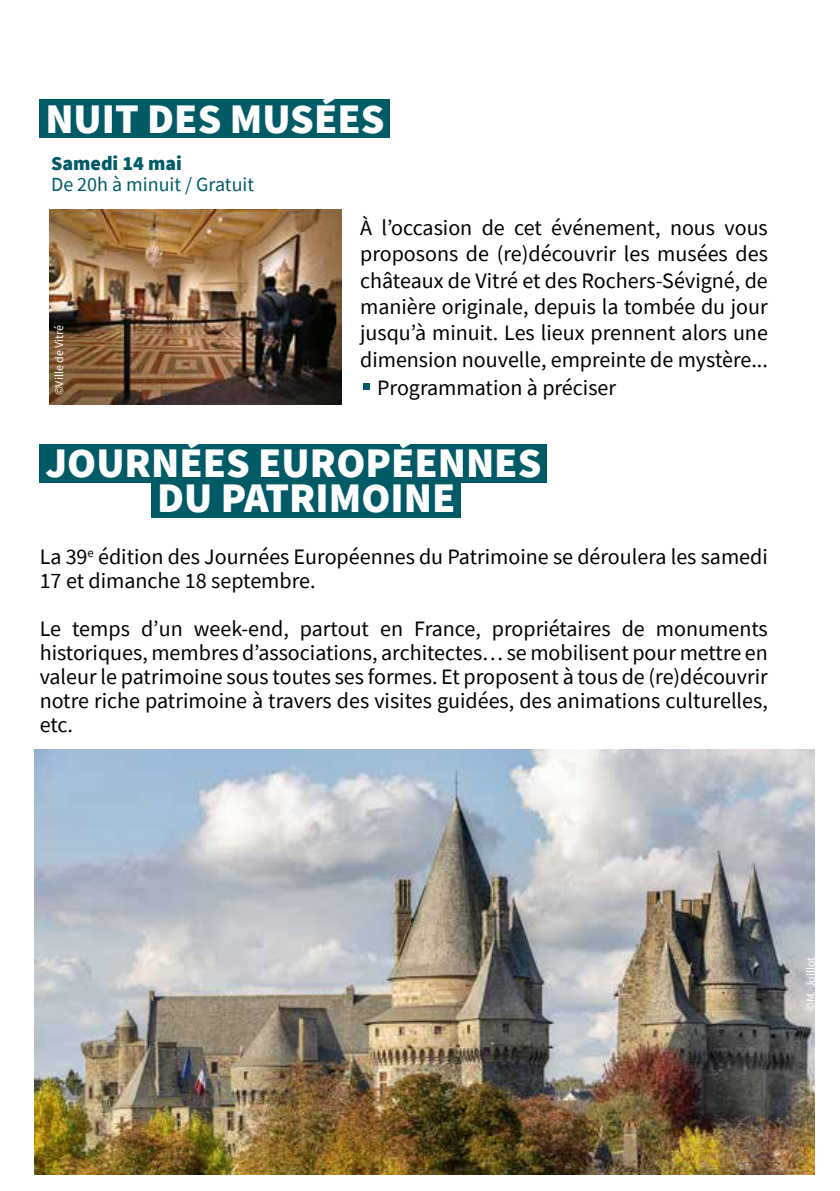
<style>
.page{position:relative;width:840px;height:1191px;background:#fff}
.page>*{position:absolute;margin:0;border:0;box-sizing:border-box;transform-origin:0 0}
.t1{font:900 42px/34.8px "Source Sans Pro";color:#fff}
.t2{font:22px/24px "Source Sans Pro";color:#000;text-align:justify}
.t3{font:20px "Source Sans Pro";color:#005b67}
.t4{font:900 20px "Source Sans Pro";color:#005b67}
.t5{font:12px "Source Sans Pro";color:#fff}
</style>
<div class="page">
<img style="left:34px;top:749px;width:780px;height:426px">
<img style="left:49px;top:210px;width:292px;height:195px">
<div style="left:40px;top:444px;width:506px;height:39px;background:#005b67"></div>
<div style="left:151px;top:479px;width:310px;height:39px;background:#005b67"></div>
<div style="left:40px;top:100px;width:350px;height:38px;background:#005b67"></div>
<svg style="left:363px;top:383px;width:6px;height:6px"></svg>
<h1 class="t1" style="left:45px;top:100px;width:340px">NUIT DES MUSÉES</h1>
<p class="t4" style="left:51px;top:150px;width:132px">Samedi 14 mai</p>
<p class="t3" style="left:51px;top:172px;width:204px">De 20h à minuit / Gratuit</p>
<p class="t2" style="left:360px;top:214px;width:409px;line-height:26.4px">À l’occasion de cet événement, nous vous proposons de (re)découvrir les musées des châteaux de Vitré et des Rochers-Sévigné, de manière originale, depuis la tombée du jour jusqu’à minuit. Les lieux prennent alors une dimension nouvelle, empreinte de mystère...</p>
<p class="t5" style="left:51px;top:395px;width:72px;rotate:-90deg">©Ville de Vitré</p>
<p class="t2" style="left:377px;top:376px;width:240px">Programmation à préciser</p>
<h1 class="t1" style="left:157px;top:445px;width:385px;text-indent:-111px">JOURNÉES EUROPÉENNES<br>DU PATRIMOINE</h1>
<p class="t2" style="left:40px;top:545px;width:729px">La 39<sup>e</sup> édition des Journées Européennes du Patrimoine se déroulera les samedi<br>17 et dimanche 18 septembre.</p>
<p class="t2" style="left:40px;top:617px;width:729px">Le temps d’un week-end, partout en France, propriétaires de monuments historiques, membres d’associations, architectes… se mobilisent pour mettre en valeur le patrimoine sous toutes ses formes. Et proposent à tous de (re)découvrir notre riche patrimoine à travers des visites guidées, des animations culturelles, etc.</p>
<p class="t5" style="left:802px;top:1011px;width:56px;rotate:-90deg">©M. Juillot</p>
</div>
